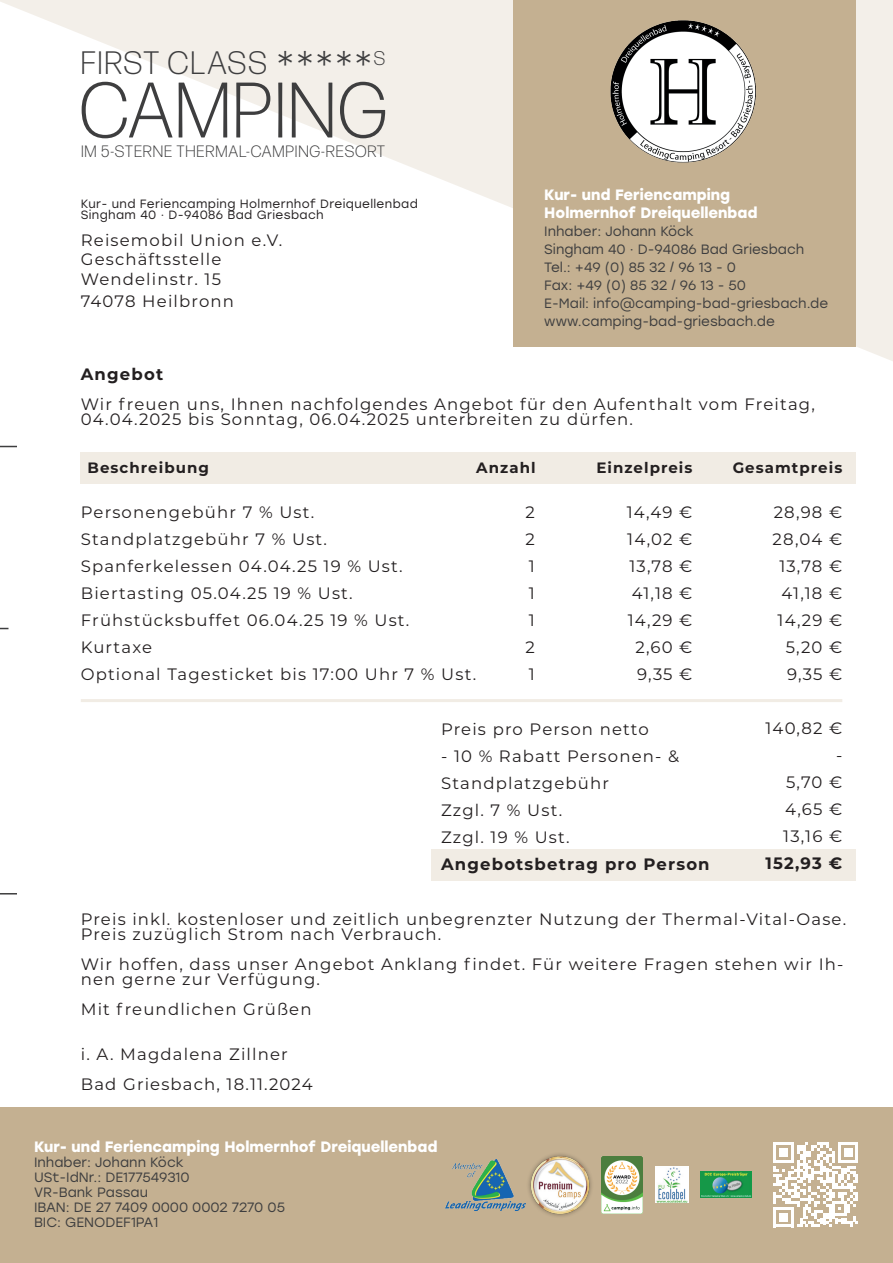
<style>
.page{position:relative;width:893px;height:1263px;background:#fff}
.page>*{position:absolute;margin:0;border:0;box-sizing:border-box;transform-origin:0 0}
.t1{font:300 78.45px "Forma DJR Banner";letter-spacing:.06em;color:#3e3e3f}
.t2{font:300 32.4px "Forma DJR Banner";letter-spacing:.09em;color:#3e3e3f}
.t3{font:300 19.8px "Forma DJR Banner";color:#3e3e3f}
.t4{font:16.5px/27px "Montserrat";letter-spacing:.07em;color:#231f20}
.t5{font:700 16.5px "Montserrat";letter-spacing:.07em;color:#231f20}
.t6{font:300 16.5px "Forma DJR Banner";letter-spacing:.09em;color:#3e3e3f}
.t7{font:700 15px/18px "Stolzl";color:#fff}
.t8{font:700 15px "Montserrat";letter-spacing:.07em;color:#231f20}
.t9{font:13.5px/18px "Stolzl";color:#3e3e3f}
.t10{font:12px/10.5px "Stolzl";letter-spacing:.03em;color:#231f20}
.s1{font-size:48.15px}
</style>
<div class="page">
<div style="left:0;top:1108px;width:893px;height:155px;background:#c4b091"></div>
<svg style="left:0;top:0;width:893px;height:361px"></svg>
<svg style="left:0;top:446px;width:17px;height:1px"></svg>
<svg style="left:0;top:893px;width:17px;height:1px"></svg>
<div style="left:513px;top:0;width:342px;height:347px;background:#c4b091"></div>
<img style="left:610px;top:20px;width:146px;height:143px">
<svg style="left:773px;top:1142px;width:85px;height:85px"></svg>
<img style="left:446px;top:1159px;width:79px;height:51px">
<img style="left:528px;top:1154px;width:64px;height:63px">
<img style="left:602px;top:1156px;width:40px;height:57px">
<img style="left:656px;top:1166px;width:32px;height:37px">
<img style="left:700px;top:1172px;width:52px;height:26px">
<div style="left:81px;top:453px;width:775px;height:31px;background:#f1ece4"></div>
<div style="left:431px;top:849px;width:425px;height:31px;background:#f1ece4"></div>
<hr style="left:81px;top:699px;width:761px;height:3px;background:#f1ece4">
<h2 class="t2" style="left:81px;top:44px;width:291px">FIRST CLASS <span class="s1">*****</span></h2>
<p class="t3" style="left:374px;top:46px;width:12px">S</p>
<h1 class="t1" style="left:81px;top:65px;width:307px">CAMPING</h1>
<p class="t6" style="left:81px;top:142px;width:305px">IM 5-STERNE THERMAL-CAMPING-RESORT</p>
<p class="t10" style="left:81px;top:198px;width:339px">Kur- und Feriencamping Holmernhof Dreiquellenbad<br>Singham 40 · D-94086 Bad Griesbach</p>
<p class="t7" style="left:544px;top:185px;width:215px">Kur- und Feriencamping<br>Holmernhof Dreiquellenbad</p>
<p class="t9" style="left:544px;top:221px;width:286px">Inhaber: Johann Köck<br>Singham 40 · D-94086 Bad Griesbach<br>Tel.: +49 (0) 85 32 / 96 13 - 0<br>Fax: +49 (0) 85 32 / 96 13 - 50<br>E-Mail: info@camping-bad-griesbach.de www.camping-bad-griesbach.de</p>
<p class="t4" style="left:81px;top:229px;width:203px;line-height:19.8px">Reisemobil Union e.V.<br>Geschäftsstelle<br>Wendelinstr. 15</p>
<p class="t4" style="left:81px;top:287px;width:155px">74078 Heilbronn</p>
<p class="t5" style="left:81px;top:363px;width:84px">Angebot</p>
<p class="t4" style="left:81px;top:396px;width:736px;line-height:15px">Wir freuen uns, Ihnen nachfolgendes Angebot für den Aufenthalt vom Freitag,<br>04.04.2025 bis Sonntag, 06.04.2025 unterbreiten zu dürfen.</p>
<p class="t8" style="left:88px;top:457px;width:123px">Beschreibung</p>
<p class="t4" style="left:81px;top:498px;width:397px">Personengebühr 7 % Ust.<br>Standplatzgebühr 7 % Ust.<br>Spanferkelessen 04.04.25 19 % Ust.<br>Biertasting 05.04.25 19 % Ust.<br>Frühstücksbuffet 06.04.25 19 % Ust.<br>Kurtaxe<br>Optional Tagesticket bis 17:00 Uhr 7 % Ust.</p>
<p class="t8" style="left:476px;top:457px;width:61px">Anzahl</p>
<p class="t8" style="left:596px;top:457px;width:98px">Einzelpreis</p>
<p class="t8" style="left:733px;top:457px;width:111px">Gesamtpreis</p>
<p class="t4" style="left:525px;top:498px;width:11px;text-align:justify">2<br>2<br>1<br>1<br>1<br>2<br>1</p>
<p class="t4" style="left:627px;top:498px;width:67px;text-align:right">14,49 €<br>14,02 €<br>13,78 €<br>41,18 €<br>14,29 €<br>2,60 €<br>9,35 €</p>
<p class="t4" style="left:773px;top:498px;width:71px;text-align:right">28,98 €<br>28,04 €<br>13,78 €<br>41,18 €<br>14,29 €<br>5,20 €<br>9,35 €</p>
<p class="t4" style="left:765px;top:714px;width:78px;text-align:right">140,82 € -<br>5,70 €<br>4,65 €<br>13,16 €</p>
<p class="t5" style="left:765px;top:851px;width:78px">152,93 €</p>
<p class="t4" style="left:441px;top:715px;width:209px">Preis pro Person netto</p>
<p class="t4" style="left:441px;top:742px;width:240px">- 10 % Rabatt Personen- &amp;<br>Standplatzgebühr<br>Zzgl. 7 % Ust.<br>Zzgl. 19 % Ust.</p>
<p class="t5" style="left:441px;top:852px;width:270px">Angebotsbetrag pro Person</p>
<p class="t4" style="left:81px;top:911px;width:767px;line-height:15px">Preis inkl. kostenloser und zeitlich unbegrenzter Nutzung der Thermal-Vital-Oase.<br>Preis zuzüglich Strom nach Verbrauch.</p>
<p class="t4" style="left:81px;top:956px;width:764px;line-height:15px">Wir hoffen, dass unser Angebot Anklang findet. Für weitere Fragen stehen wir Ih&shy;nen gerne zur Verfügung.</p>
<p class="t4" style="left:81px;top:995px;width:232px">Mit freundlichen Grüßen</p>
<p class="t4" style="left:81px;top:1038px;width:233px;line-height:30px">i. A. Magdalena Zillner<br>Bad Griesbach, 18.11.2024</p>
<p class="t7" style="left:34px;top:1137px;width:405px">Kur- und Feriencamping Holmernhof Dreiquellenbad</p>
<p class="t9" style="left:34px;top:1154px;width:252px;line-height:15px">Inhaber: Johann Köck<br>USt-IdNr.: DE177549310<br>VR-Bank Passau<br>IBAN: DE 27 7409 0000 0002 7270 05<br>BIC: GENODEF1PA1</p>
</div>
